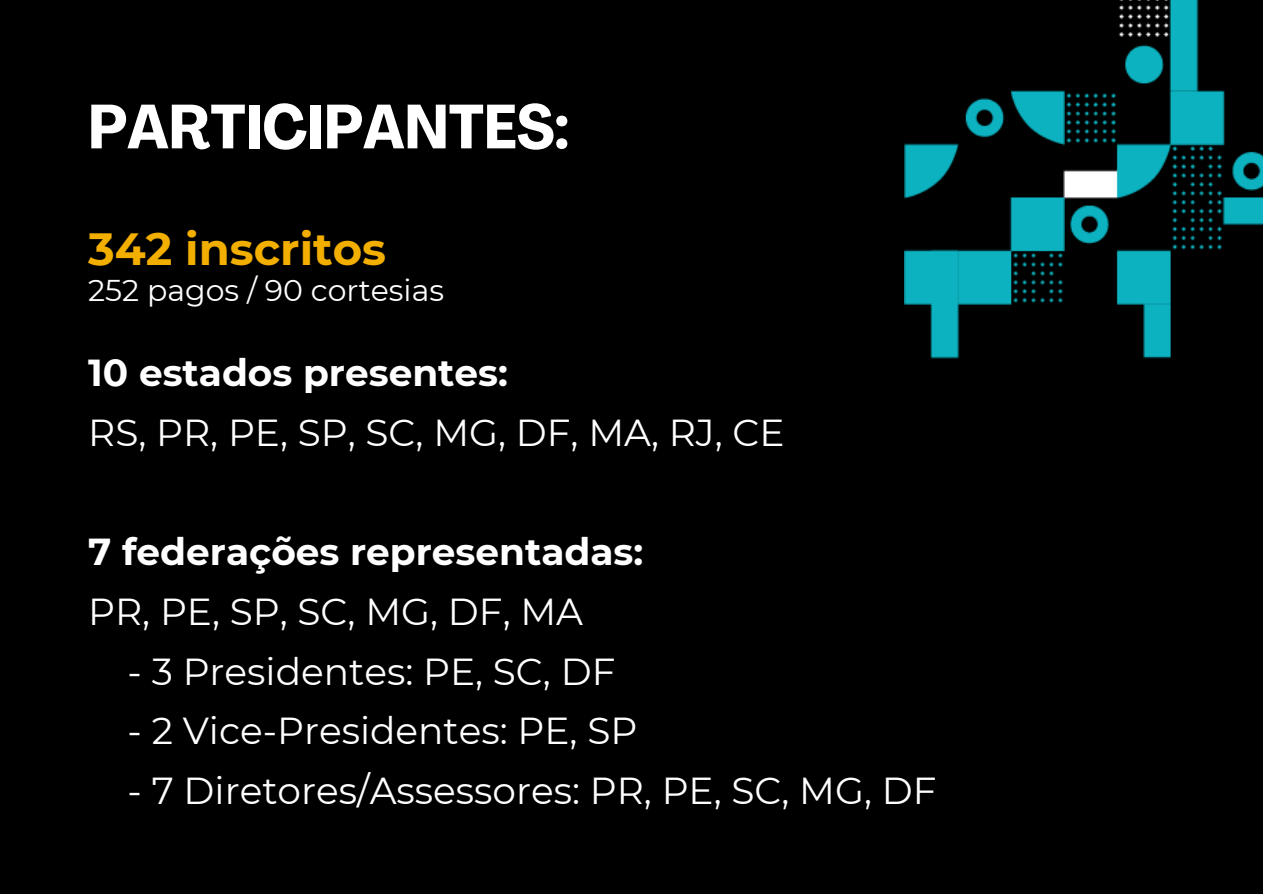
<style>
.page{position:relative;width:1263px;height:894px;background:#fff}
.page>*{position:absolute;margin:0;border:0;box-sizing:border-box;transform-origin:0 0}
.t1{font:700 condensed 61.35px "Agrandir";color:#fff}
.t2{font:700 45px "Montserrat";color:#f3af00}
.t3{font:37.5px/59.7px "Montserrat";color:#fff}
.t4{font:700 37.5px/59.7px "Montserrat";color:#fff}
.t5{font:30px "Montserrat";color:#fff}
.s1{font-weight:700}
.s2{font-weight:400}
</style>
<div class="page">
<div style="left:0;top:0;width:1263px;height:893px;background:#000"></div>
<img style="left:904px;top:0;width:359px;height:359px">
<h3 class="t1" style="left:88px;top:102px;width:482px">PARTICIPANTES:</h3>
<h3 class="t2" style="left:88px;top:221px;width:299px">342 inscritos</h3>
<h3 class="t5" style="left:88px;top:272px;width:357px">252 pagos / 90 cortesias</h3>
<h2 class="t3" style="left:88px;top:343px;width:698px"><span class="s1">10 estados presentes:<br></span>RS, PR, PE, SP, SC, MG, DF, MA, RJ, CE</h2>
<p class="t4" style="left:88px;top:522px;width:557px">7 federações representadas:<br><span class="s2">PR, PE, SP, SC, MG, DF, MA</span></p>
<p class="t3" style="left:128px;top:641px;width:489px">- 3 Presidentes: PE, SC, DF</p>
<p class="t3" style="left:128px;top:701px;width:511px">- 2 Vice-Presidentes: PE, SP</p>
<p class="t3" style="left:128px;top:760px;width:810px">- 7 Diretores/Assessores: PR, PE, SC, MG, DF</p>
</div>
